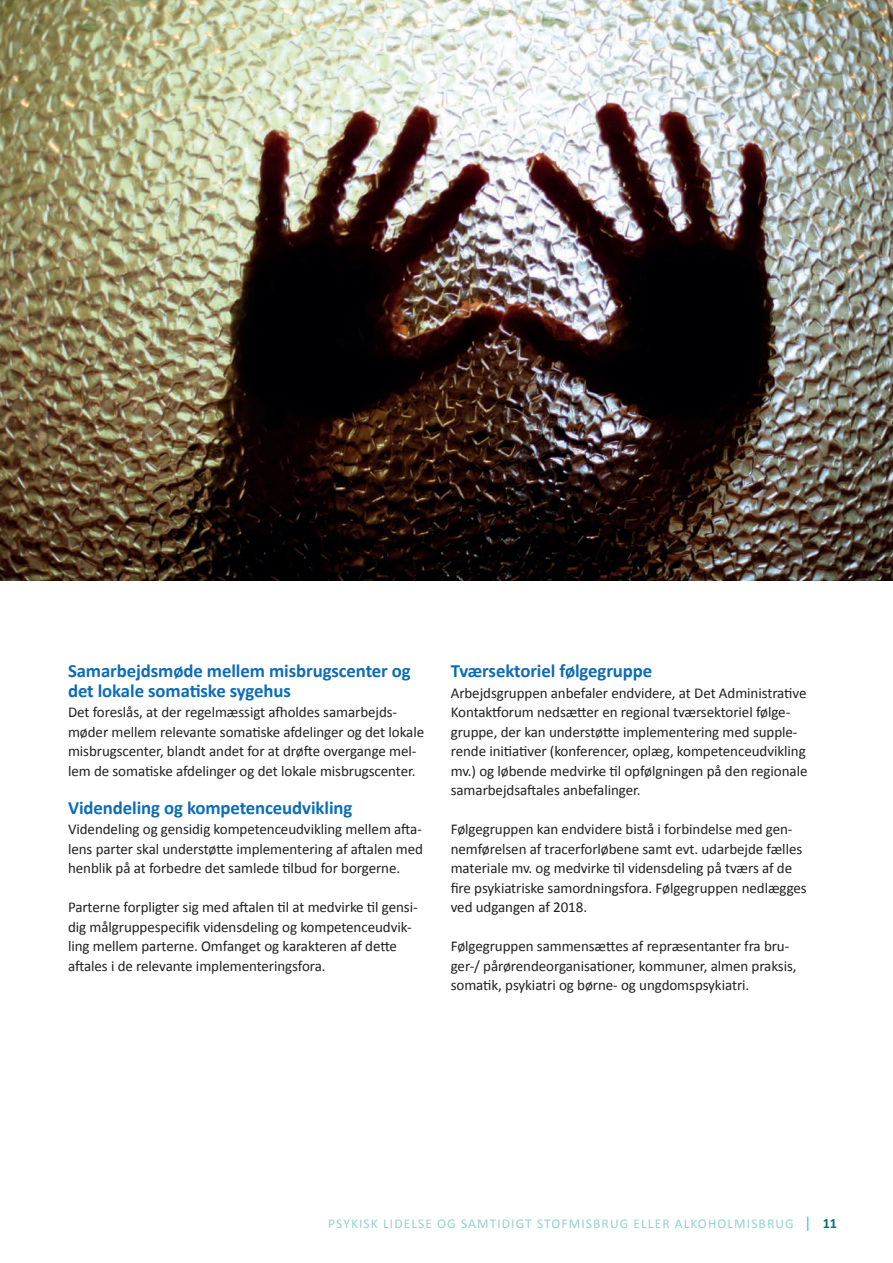
<style>
.page{position:relative;width:893px;height:1263px;background:#fff}
.page>*{position:absolute;margin:0;border:0;box-sizing:border-box;transform-origin:0 0}
.t1{font:700 18.75px/20.2px "Calibri";letter-spacing:-.005em;color:#0d6cb6}
.t2{font:15px/19.5px "Calibri";letter-spacing:-.005em;color:#231f20}
.t3{font:13.5px "Calibri";letter-spacing:.08em;color:#92d3cd}
.s1{font-size:16.2px;color:#2abdb1}
.s2{font-weight:700;font-size:14.25px;color:#107067}
</style>
<div class="page">
<img style="left:0;top:0;width:893px;height:580px">
<p class="t1" style="left:68px;top:659px;width:344px">Samarbejdsmøde mellem misbrugscenter og det lokale somatiske sygehus</p>
<p class="t2" style="left:68px;top:702px;width:358px">Det foreslås, at der regelmæssigt afholdes samarbejds&shy;møder mellem relevante somatiske afdelinger og det lokale misbrugscenter, blandt andet for at drøfte overgange mel&shy;lem de somatiske afdelinger og det lokale misbrugscenter.</p>
<p class="t1" style="left:68px;top:797px;width:286px">Videndeling og kompetenceudvikling</p>
<p class="t2" style="left:68px;top:819px;width:357px;text-align:justify">Videndeling og gensidig kompetenceudvikling mellem afta&shy;lens parter skal understøtte implementering af aftalen med henblik på at forbedre det samlede tilbud for borgerne.</p>
<p class="t2" style="left:68px;top:897px;width:351px">Parterne forpligter sig med aftalen til at medvirke til gensi&shy;dig målgruppespecifik vidensdeling og kompetenceudvik&shy;ling mellem parterne. Omfanget og karakteren af dette aftales i de relevante implementeringsfora.</p>
<p class="t1" style="left:451px;top:660px;width:203px">Tværsektoriel følgegruppe</p>
<p class="t2" style="left:451px;top:682px;width:358px">Arbejdsgruppen anbefaler endvidere, at Det Administrative Kontaktforum nedsætter en regional tværsektoriel følge&shy;gruppe, der kan understøtte implementering med supple&shy;rende initiativer (konferencer, oplæg, kompetenceudvikling mv.) og løbende medvirke til opfølgningen på den regionale samarbejdsaftales anbefalinger.</p>
<p class="t2" style="left:451px;top:819px;width:358px">Følgegruppen kan endvidere bistå i forbindelse med gen&shy;nemførelsen af tracerforløbene samt evt. udarbejde fælles materiale mv. og medvirke til vidensdeling på tværs af de fire psykiatriske samordningsfora. Følgegruppen nedlægges ved udgangen af 2018.</p>
<p class="t2" style="left:451px;top:936px;width:347px">Følgegruppen sammensættes af repræsentanter fra bru&shy;ger-/ pårørendeorganisationer, kommuner, almen praksis, somatik, psykiatri og børne- og ungdomspsykiatri.</p>
<p class="t3" style="left:328px;top:1215px;width:510px">PSYKISK LIDELSE OG SAMTIDIGT STOFMISBRUG ELLER ALKOHOLMISBRUG <span class="s1">|</span> <span class="s2">11</span></p>
</div>
